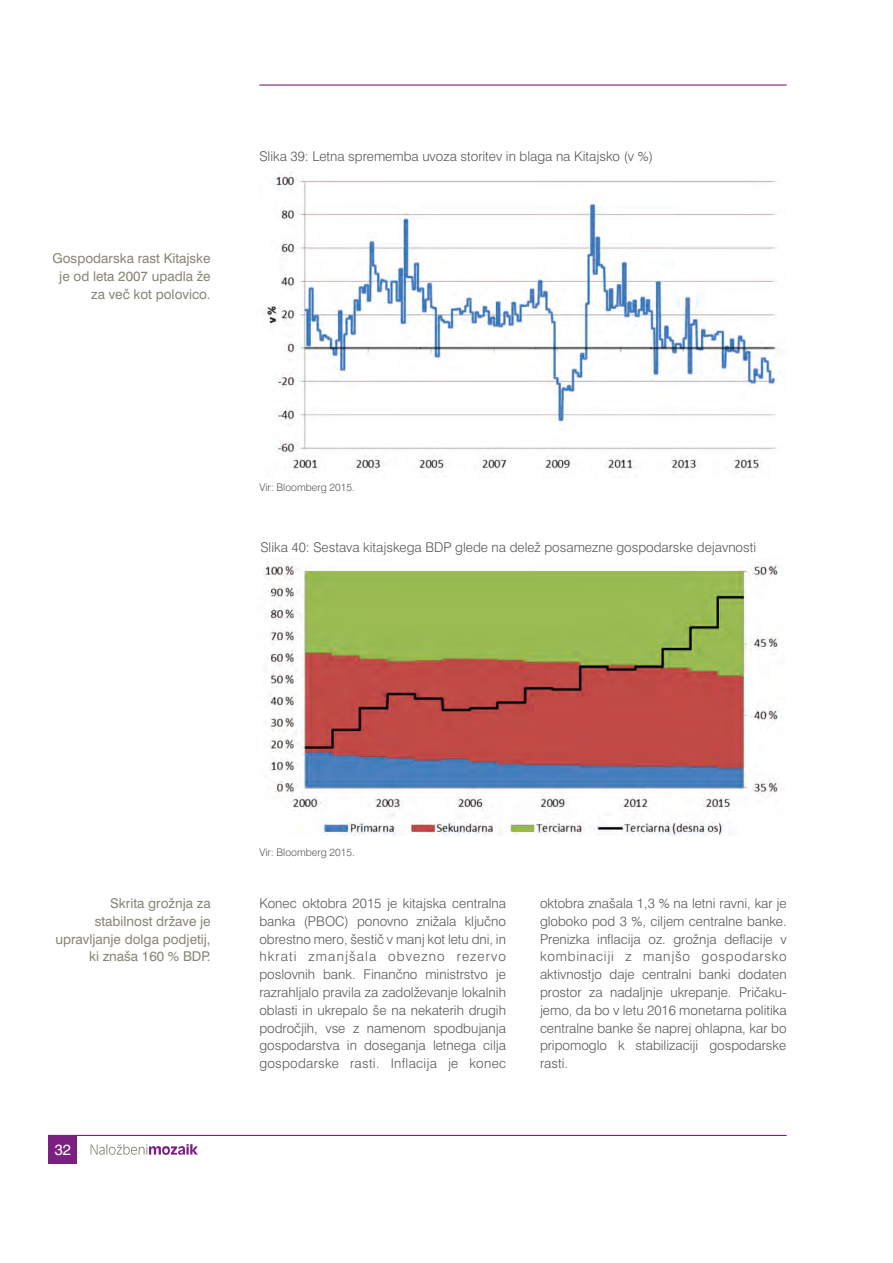
<style>
.page{position:relative;width:893px;height:1263px;background:#fff}
.page>*{position:absolute;margin:0;border:0;box-sizing:border-box;transform-origin:0 0}
.t1{font:15px "Swiss";color:#fff}
.t2{font:300 13.5px "Swiss 721 BT";color:#575756}
.t3{font:13.5px/17.9px "Swiss 721 BT";color:#878575;text-align:right}
.t4{font:300 13.5px "Swiss 721 BT";letter-spacing:.02em;color:#575756}
.t5{font:300 13.5px "Swiss 721 BT";letter-spacing:.085em;color:#575756}
.t6{font:300 13.5px "Swiss 721 BT";letter-spacing:.06em;color:#575756}
.t7{font:300 10.5px "Swiss 721 BT";color:#575756}
</style>
<div class="page">
<img style="left:263px;top:172px;width:516px;height:306px">
<img style="left:263px;top:558px;width:519px;height:278px">
<svg style="left:91px;top:1144px;width:107px;height:11px"></svg>
<div style="left:49px;top:1135px;width:28px;height:28px;background:#7b2080"></div>
<hr style="left:259px;top:84px;width:528px;height:2px;background:#832082">
<hr style="left:49px;top:1135px;width:738px;height:1px;background:#7b2080">
<p class="t3" style="left:52px;top:251px;width:160px">Gospodarska rast Kitajske je od leta 2007 upadla že za več kot polovico.</p>
<p class="t2" style="left:259px;top:151px;width:395px">Slika 39: Letna sprememba uvoza storitev in blaga na Kitajsko (v %)</p>
<p class="t7" style="left:259px;top:483px;width:97px">Vir: Bloomberg 2015.</p>
<p class="t2" style="left:260px;top:542px;width:497px">Slika 40: Sestava kitajskega BDP glede na delež posamezne gospodarske dejavnosti</p>
<p class="t3" style="left:55px;top:895px;width:157px">Skrita grožnja za stabilnost države je upravljanje dolga podjetij, ki znaša 160 % BDP.</p>
<p class="t1" style="left:55px;top:1144px;width:18px">32</p>
<p class="t7" style="left:259px;top:847px;width:97px">Vir: Bloomberg 2015.</p>
<p class="t2" style="left:259px;top:898px;width:248px">Konec oktobra 2015 je kitajska centralna</p>
<p class="t2" style="left:540px;top:898px;width:248px">oktobra znašala 1,3 % na letni ravni, kar je</p>
<p class="t2" style="left:259px;top:915px;width:248px">banka (PBOC) ponovno znižala ključno</p>
<p class="t2" style="left:540px;top:915px;width:248px">globoko pod 3 %, ciljem centralne banke.</p>
<p class="t2" style="left:259px;top:933px;width:248px">obrestno mero, šestič v manj kot letu dni, in</p>
<p class="t2" style="left:540px;top:933px;width:248px">Prenizka inflacija oz. grožnja deflacije v</p>
<p class="t5" style="left:259px;top:951px;width:248px">hkrati zmanjšala obvezno rezervo</p>
<p class="t6" style="left:540px;top:951px;width:248px">kombinaciji z manjšo gospodarsko</p>
<p class="t2" style="left:259px;top:969px;width:248px">poslovnih bank. Finančno ministrstvo je</p>
<p class="t2" style="left:540px;top:969px;width:248px">aktivnostjo daje centralni banki dodaten</p>
<p class="t2" style="left:259px;top:987px;width:248px">razrahljalo pravila za zadolževanje lokalnih</p>
<p class="t2" style="left:540px;top:987px;width:248px">prostor za nadaljnje ukrepanje. Pričaku-</p>
<p class="t2" style="left:259px;top:1004px;width:248px">oblasti in ukrepalo še na nekaterih drugih</p>
<p class="t2" style="left:540px;top:1004px;width:248px">jemo, da bo v letu 2016 monetarna politika</p>
<p class="t2" style="left:259px;top:1022px;width:248px">področjih, vse z namenom spodbujanja</p>
<p class="t2" style="left:540px;top:1022px;width:248px">centralne banke še naprej ohlapna, kar bo</p>
<p class="t2" style="left:259px;top:1040px;width:248px">gospodarstva in doseganja letnega cilja</p>
<p class="t2" style="left:540px;top:1040px;width:248px">pripomoglo k stabilizaciji gospodarske</p>
<p class="t4" style="left:259px;top:1058px;width:248px">gospodarske rasti. Inflacija je konec</p>
<p class="t2" style="left:540px;top:1058px;width:30px">rasti.</p>
</div>
